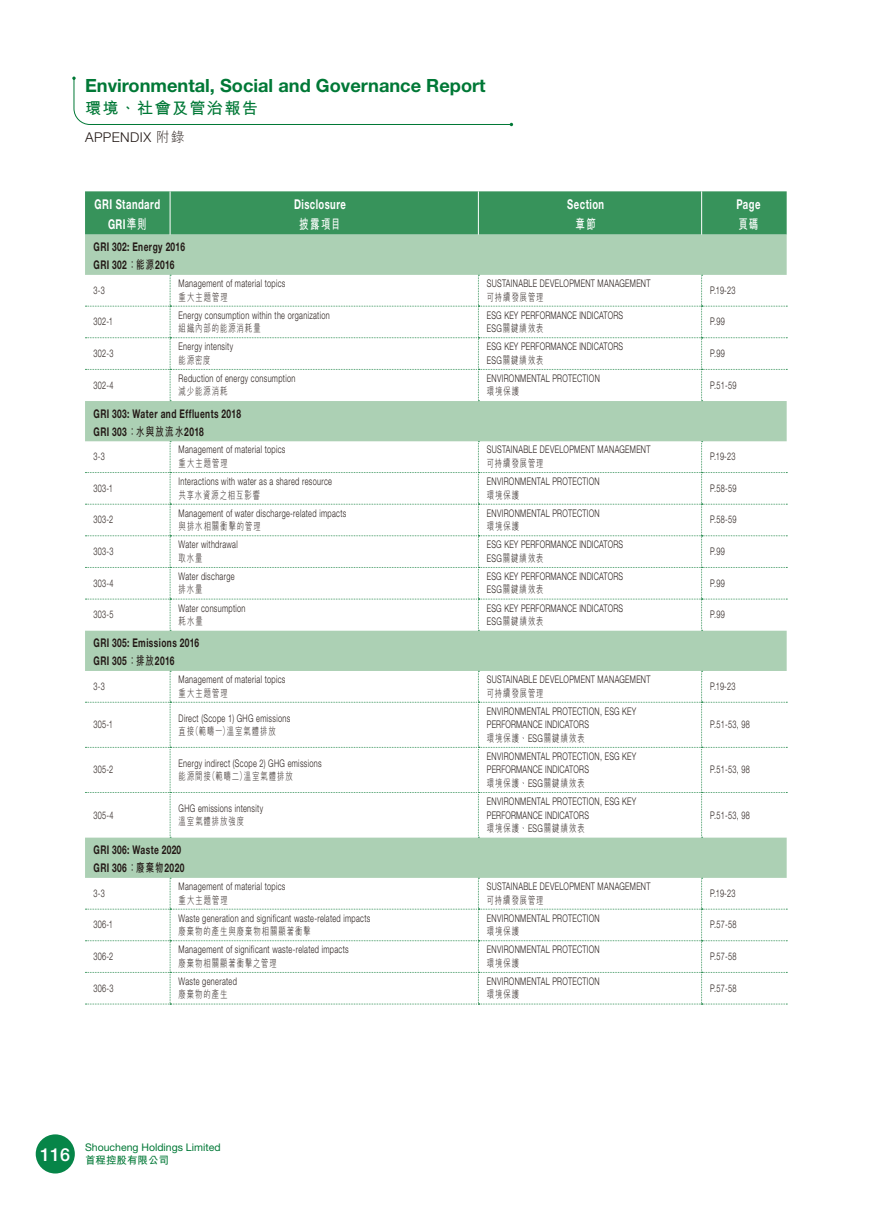
<style>
.page{position:relative;width:893px;height:1212px;background:#fff}
.page>*{position:absolute;margin:0;border:0;box-sizing:border-box;transform-origin:0 0}
.t1{font:700 18.15px "Helvetica Neue LT Std";color:#007836}
.t2{font:700 16.2px "M Hei HK";letter-spacing:.075em;color:#007836}
.t3{font:700 13.5px/19.5px "Helvetica Neue LT Std";letter-spacing:.045em;color:#fff;text-align:center;scale:.7 1}
.t4{font:300 13.5px "Helvetica Neue LT Std";letter-spacing:.035em;color:#231916}
.t5{font:700 13.5px "M Hei HK";letter-spacing:.14em;color:#fff;scale:.7 1}
.t6{font:700 12px/18px "Helvetica Neue LT Std";letter-spacing:.045em;color:#231916;scale:.7 1}
.t7{font:300 10.5px/13.5px "Helvetica Neue LT Std";letter-spacing:.045em;color:#231916;scale:.7 1}
.t8{font:300 10.5px "M Hei HK";letter-spacing:.135em;color:#231916;scale:.7 1}
.t9{font:10.5px "Helvetica Neue LT Std";color:#007836}
.t10{font:700 10.5px "M Hei HK";color:#007836}
.s1{font-family:"M Hei HK"}
.s2{font-family:"Helvetica Neue LT Std"}
</style>
<div class="page">
<div style="left:36px;top:1134px;width:39px;height:39px;background:#068548;border-radius:50%"></div>
<svg style="left:72px;top:77px;width:441px;height:49px"></svg>
<div style="left:85px;top:191px;width:702px;height:44px;background:#37935b"></div>
<div style="left:85px;top:235px;width:702px;height:643px;background:#acd0b4"></div>
<hr style="left:170px;top:191px;width:1px;height:44px;background:#fff">
<hr style="left:478px;top:191px;width:1px;height:44px;background:#fff">
<hr style="left:701px;top:191px;width:1px;height:44px;background:#fff">
<svg style="left:85px;top:275px;width:702px;height:126px"></svg>
<svg style="left:85px;top:441px;width:702px;height:190px"></svg>
<svg style="left:85px;top:671px;width:702px;height:167px"></svg>
<svg style="left:85px;top:878px;width:702px;height:127px"></svg>
<h1 class="t1" style="left:85px;top:74px;width:402px">Environmental, Social and Governance Report</h1>
<h2 class="t2" style="left:85px;top:96px;width:174px">環境、社會及管治報告</h2>
<p class="t4" style="left:85px;top:129px;width:101px">APPENDIX <span class="s1">附錄</span></p>
<p class="t3" style="left:95px;top:194px;width:95px">GRI Standard<br>GRI<span class="s1">準則</span></p>
<p class="t3" style="left:294px;top:194px;width:76px">Disclosure</p>
<p class="t5" style="left:299px;top:214px;width:61px">披露項目</p>
<p class="t6" style="left:94px;top:238px;width:132px">GRI 302: Energy 2016<br>GRI 302<span class="s1">：能源</span>2016</p>
<p class="t7" style="left:94px;top:283px;width:18px">3-3</p>
<p class="t7" style="left:179px;top:276px;width:154px">Management of material topics</p>
<p class="t8" style="left:179px;top:291px;width:72px">重大主題管理</p>
<p class="t7" style="left:94px;top:315px;width:29px">302-1</p>
<p class="t7" style="left:94px;top:346px;width:30px">302-3</p>
<p class="t7" style="left:94px;top:378px;width:30px">302-4</p>
<p class="t7" style="left:179px;top:308px;width:218px">Energy consumption within the organization</p>
<p class="t8" style="left:179px;top:323px;width:119px">組織內部的能源消耗量</p>
<p class="t7" style="left:179px;top:340px;width:80px">Energy intensity</p>
<p class="t8" style="left:179px;top:355px;width:47px">能源密度</p>
<p class="t7" style="left:179px;top:371px;width:168px">Reduction of energy consumption</p>
<p class="t8" style="left:179px;top:386px;width:71px">減少能源消耗</p>
<p class="t6" style="left:94px;top:404px;width:212px">GRI 303: Water and Effluents 2018<br>GRI 303<span class="s1">：水與放流水</span>2018</p>
<p class="t7" style="left:94px;top:449px;width:18px">3-3</p>
<p class="t7" style="left:179px;top:443px;width:154px">Management of material topics</p>
<p class="t8" style="left:179px;top:458px;width:72px">重大主題管理</p>
<p class="t7" style="left:94px;top:481px;width:29px">303-1</p>
<p class="t7" style="left:94px;top:513px;width:30px">303-2</p>
<p class="t7" style="left:94px;top:544px;width:30px">303-3</p>
<p class="t7" style="left:94px;top:576px;width:30px">303-4</p>
<p class="t7" style="left:94px;top:608px;width:30px">303-5</p>
<p class="t7" style="left:179px;top:474px;width:221px">Interactions with water as a shared resource</p>
<p class="t8" style="left:179px;top:489px;width:118px">共享水資源之相互影響</p>
<p class="t7" style="left:179px;top:506px;width:241px">Management of water discharge-related impacts</p>
<p class="t8" style="left:179px;top:521px;width:119px">與排水相關衝擊的管理</p>
<p class="t7" style="left:179px;top:538px;width:86px">Water withdrawal</p>
<p class="t8" style="left:179px;top:553px;width:36px">取水量</p>
<p class="t7" style="left:179px;top:569px;width:82px">Water discharge</p>
<p class="t8" style="left:179px;top:584px;width:36px">排水量</p>
<p class="t7" style="left:179px;top:601px;width:97px">Water consumption</p>
<p class="t8" style="left:179px;top:616px;width:36px">耗水量</p>
<p class="t6" style="left:94px;top:634px;width:153px">GRI 305: Emissions 2016<br>GRI 305<span class="s1">：排放</span>2016</p>
<p class="t7" style="left:94px;top:679px;width:18px">3-3</p>
<p class="t7" style="left:179px;top:672px;width:154px">Management of material topics</p>
<p class="t8" style="left:179px;top:687px;width:72px">重大主題管理</p>
<p class="t7" style="left:94px;top:717px;width:29px">305-1</p>
<p class="t7" style="left:94px;top:763px;width:30px">305-2</p>
<p class="t7" style="left:94px;top:808px;width:30px">305-4</p>
<p class="t7" style="left:179px;top:711px;width:161px">Direct (Scope 1) GHG emissions</p>
<p class="t8" style="left:179px;top:726px;width:140px">直接（範疇一）溫室氣體排放</p>
<p class="t7" style="left:179px;top:756px;width:206px">Energy indirect (Scope 2) GHG emissions</p>
<p class="t8" style="left:179px;top:771px;width:164px">能源間接（範疇二）溫室氣體排放</p>
<p class="t7" style="left:179px;top:801px;width:122px">GHG emissions intensity</p>
<p class="t8" style="left:179px;top:816px;width:95px">溫室氣體排放強度</p>
<p class="t6" style="left:94px;top:840px;width:132px">GRI 306: Waste 2020<br>GRI 306<span class="s1">：廢棄物</span>2020</p>
<p class="t7" style="left:94px;top:886px;width:18px">3-3</p>
<p class="t7" style="left:179px;top:879px;width:154px">Management of material topics</p>
<p class="t8" style="left:179px;top:894px;width:72px">重大主題管理</p>
<p class="t7" style="left:94px;top:918px;width:29px">306-1</p>
<p class="t7" style="left:94px;top:949px;width:30px">306-2</p>
<p class="t7" style="left:94px;top:981px;width:30px">306-3</p>
<p class="t7" style="left:179px;top:911px;width:276px">Waste generation and significant waste-related impacts</p>
<p class="t8" style="left:179px;top:926px;width:191px">廢棄物的產生與廢棄物相關顯著衝擊</p>
<p class="t7" style="left:179px;top:942px;width:245px">Management of significant waste-related impacts</p>
<p class="t8" style="left:179px;top:957px;width:142px">廢棄物相關顯著衝擊之管理</p>
<p class="t7" style="left:179px;top:974px;width:85px">Waste generated</p>
<p class="t8" style="left:179px;top:989px;width:71px">廢棄物的產生</p>
<p class="t9" style="left:85px;top:1141px;width:137px">Shoucheng Holdings Limited</p>
<p class="t10" style="left:40px;top:1152px;width:130px"><sup>116</sup> 首程控股有限公司</p>
<p class="t3" style="left:567px;top:194px;width:54px">Section</p>
<p class="t5" style="left:576px;top:214px;width:30px">章節</p>
<p class="t7" style="left:487px;top:276px;width:235px">SUSTAINABLE DEVELOPMENT MANAGEMENT</p>
<p class="t8" style="left:487px;top:291px;width:83px">可持續發展管理</p>
<p class="t7" style="left:487px;top:308px;width:196px">ESG KEY PERFORMANCE INDICATORS</p>
<p class="t8" style="left:487px;top:323px;width:83px"><span class="s2">ESG</span>關鍵績效表</p>
<p class="t7" style="left:487px;top:340px;width:196px">ESG KEY PERFORMANCE INDICATORS</p>
<p class="t8" style="left:487px;top:355px;width:83px"><span class="s2">ESG</span>關鍵績效表</p>
<p class="t7" style="left:487px;top:371px;width:163px">ENVIRONMENTAL PROTECTION</p>
<p class="t8" style="left:487px;top:386px;width:48px">環境保護</p>
<p class="t7" style="left:487px;top:443px;width:235px">SUSTAINABLE DEVELOPMENT MANAGEMENT</p>
<p class="t8" style="left:487px;top:458px;width:83px">可持續發展管理</p>
<p class="t7" style="left:487px;top:474px;width:163px">ENVIRONMENTAL PROTECTION</p>
<p class="t8" style="left:487px;top:489px;width:48px">環境保護</p>
<p class="t7" style="left:487px;top:506px;width:163px">ENVIRONMENTAL PROTECTION</p>
<p class="t8" style="left:487px;top:521px;width:48px">環境保護</p>
<p class="t7" style="left:487px;top:538px;width:196px">ESG KEY PERFORMANCE INDICATORS</p>
<p class="t8" style="left:487px;top:553px;width:83px"><span class="s2">ESG</span>關鍵績效表</p>
<p class="t7" style="left:487px;top:569px;width:196px">ESG KEY PERFORMANCE INDICATORS</p>
<p class="t8" style="left:487px;top:584px;width:83px"><span class="s2">ESG</span>關鍵績效表</p>
<p class="t7" style="left:487px;top:601px;width:196px">ESG KEY PERFORMANCE INDICATORS</p>
<p class="t8" style="left:487px;top:616px;width:83px"><span class="s2">ESG</span>關鍵績效表</p>
<p class="t7" style="left:487px;top:672px;width:235px">SUSTAINABLE DEVELOPMENT MANAGEMENT</p>
<p class="t8" style="left:487px;top:687px;width:83px">可持續發展管理</p>
<p class="t7" style="left:487px;top:704px;width:215px">ENVIRONMENTAL PROTECTION, ESG KEY<br>PERFORMANCE INDICATORS</p>
<p class="t8" style="left:487px;top:732px;width:141px">環境保護、<span class="s2">ESG</span>關鍵績效表</p>
<p class="t7" style="left:487px;top:749px;width:215px">ENVIRONMENTAL PROTECTION, ESG KEY<br>PERFORMANCE INDICATORS</p>
<p class="t8" style="left:487px;top:778px;width:141px">環境保護、<span class="s2">ESG</span>關鍵績效表</p>
<p class="t7" style="left:487px;top:794px;width:215px">ENVIRONMENTAL PROTECTION, ESG KEY<br>PERFORMANCE INDICATORS</p>
<p class="t8" style="left:487px;top:823px;width:141px">環境保護、<span class="s2">ESG</span>關鍵績效表</p>
<p class="t7" style="left:487px;top:879px;width:235px">SUSTAINABLE DEVELOPMENT MANAGEMENT</p>
<p class="t8" style="left:487px;top:894px;width:83px">可持續發展管理</p>
<p class="t7" style="left:487px;top:911px;width:163px">ENVIRONMENTAL PROTECTION</p>
<p class="t8" style="left:487px;top:926px;width:48px">環境保護</p>
<p class="t7" style="left:487px;top:942px;width:163px">ENVIRONMENTAL PROTECTION</p>
<p class="t8" style="left:487px;top:957px;width:48px">環境保護</p>
<p class="t7" style="left:487px;top:974px;width:163px">ENVIRONMENTAL PROTECTION</p>
<p class="t8" style="left:487px;top:989px;width:48px">環境保護</p>
<p class="t3" style="left:736px;top:194px;width:36px">Page</p>
<p class="t5" style="left:738px;top:214px;width:30px">頁碼</p>
<p class="t7" style="left:710px;top:283px;width:38px">P.19-23</p>
<p class="t7" style="left:710px;top:315px;width:22px">P.99</p>
<p class="t7" style="left:710px;top:346px;width:22px">P.99</p>
<p class="t7" style="left:710px;top:378px;width:39px">P.51-59</p>
<p class="t7" style="left:710px;top:449px;width:38px">P.19-23</p>
<p class="t7" style="left:710px;top:481px;width:39px">P.58-59</p>
<p class="t7" style="left:710px;top:513px;width:39px">P.58-59</p>
<p class="t7" style="left:710px;top:544px;width:22px">P.99</p>
<p class="t7" style="left:710px;top:576px;width:22px">P.99</p>
<p class="t7" style="left:710px;top:608px;width:22px">P.99</p>
<p class="t7" style="left:710px;top:679px;width:38px">P.19-23</p>
<p class="t7" style="left:710px;top:717px;width:58px">P.51-53, 98</p>
<p class="t7" style="left:710px;top:763px;width:58px">P.51-53, 98</p>
<p class="t7" style="left:710px;top:808px;width:58px">P.51-53, 98</p>
<p class="t7" style="left:710px;top:886px;width:38px">P.19-23</p>
<p class="t7" style="left:710px;top:918px;width:39px">P.57-58</p>
<p class="t7" style="left:710px;top:949px;width:39px">P.57-58</p>
<p class="t7" style="left:710px;top:981px;width:39px">P.57-58</p>
</div>
